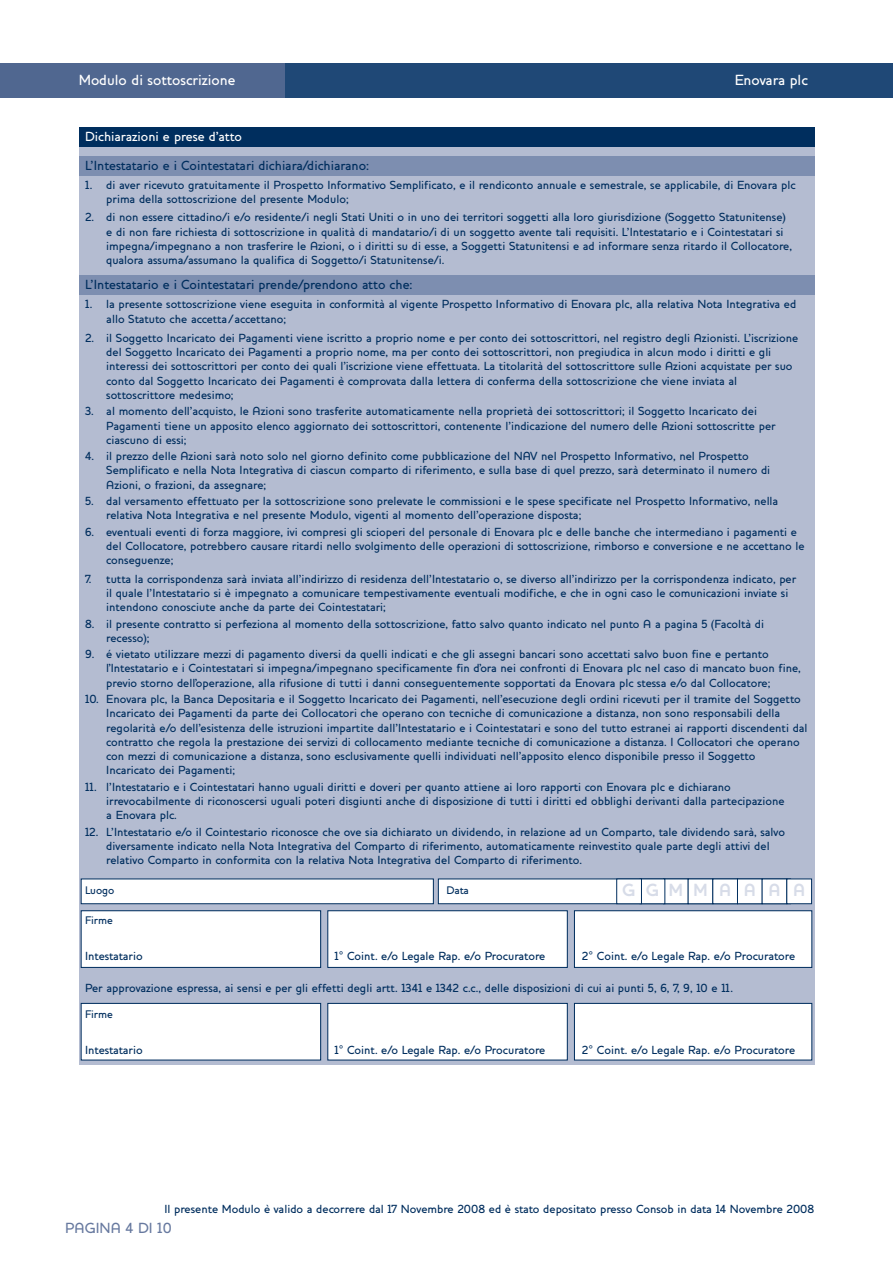
<style>
.page{position:relative;width:893px;height:1263px;background:#fff}
.page>*{position:absolute;margin:0;border:0;box-sizing:border-box;transform-origin:0 0}
.t1{font:700 18px "Houschka";letter-spacing:.625em;color:#d7dce8}
.t2{font:500 15px "Houschka";color:#fff}
.t3{font:500 15px "Houschka";color:#67799f}
.t4{font:500 13.5px "Houschka";color:#002e5e}
.t5{font:500 13.5px "Houschka";color:#fff}
.t6{font:500 12px/14.2px "Houschka";color:#002e5e}
.t7{font:500 11.25px "Houschka";color:#002e5e}
</style>
<div class="page">
<div style="left:79px;top:139px;width:735px;height:926px;background:#b4bcd1"></div>
<div style="left:79px;top:128px;width:735px;height:19px;background:#002e5e"></div>
<div style="left:79px;top:156px;width:735px;height:19px;background:#7d8eb0"></div>
<div style="left:79px;top:275px;width:735px;height:19px;background:#7d8eb0"></div>
<div style="left:82px;top:911px;width:238px;height:56px;background:#fff"></div>
<div style="left:81px;top:910px;width:240px;height:58px;border:1px solid #002e5e"></div>
<div style="left:328px;top:911px;width:239px;height:56px;background:#fff"></div>
<div style="left:327px;top:910px;width:241px;height:58px;border:1px solid #002e5e"></div>
<div style="left:575px;top:911px;width:236px;height:56px;background:#fff"></div>
<div style="left:574px;top:910px;width:238px;height:58px;border:1px solid #002e5e"></div>
<div style="left:82px;top:1004px;width:238px;height:56px;background:#fff"></div>
<div style="left:81px;top:1003px;width:240px;height:57px;border:1px solid #002e5e"></div>
<div style="left:328px;top:1004px;width:239px;height:56px;background:#fff"></div>
<div style="left:327px;top:1003px;width:241px;height:57px;border:1px solid #002e5e"></div>
<div style="left:575px;top:1004px;width:236px;height:56px;background:#fff"></div>
<div style="left:574px;top:1003px;width:238px;height:57px;border:1px solid #002e5e"></div>
<div style="left:0;top:64px;width:893px;height:34px;background:#1f4876"></div>
<div style="left:0;top:64px;width:285px;height:34px;background:#506790"></div>
<div style="left:82px;top:879px;width:351px;height:24px;background:#fff"></div>
<div style="left:81px;top:878px;width:353px;height:26px;border:1px solid #002e5e"></div>
<div style="left:439px;top:879px;width:351px;height:24px;background:#fff"></div>
<div style="left:438px;top:878px;width:353px;height:26px;border:1px solid #002e5e"></div>
<div style="left:663px;top:878px;width:26px;height:26px;border:1px solid #002e5e"></div>
<div style="left:640px;top:878px;width:25px;height:26px;border:1px solid #002e5e"></div>
<div style="left:616px;top:878px;width:26px;height:26px;border:1px solid #002e5e"></div>
<div style="left:688px;top:878px;width:25px;height:26px;border:1px solid #002e5e"></div>
<div style="left:712px;top:878px;width:26px;height:26px;border:1px solid #002e5e"></div>
<div style="left:737px;top:878px;width:26px;height:26px;border:1px solid #002e5e"></div>
<div style="left:762px;top:878px;width:25px;height:26px;border:1px solid #002e5e"></div>
<div style="left:787px;top:879px;width:24px;height:24px;background:#fff"></div>
<div style="left:786px;top:878px;width:26px;height:26px;border:1px solid #002e5e"></div>
<p class="t2" style="left:79px;top:71px;width:158px">Modulo di sottoscrizione</p>
<p class="t2" style="left:735px;top:71px;width:75px">Enovara plc</p>
<p class="t5" style="left:85px;top:128px;width:158px">Dichiarazioni e prese d’atto</p>
<p class="t4" style="left:85px;top:158px;width:286px">L’Intestatario e i Cointestatari dichiara/dichiarano:</p>
<p class="t6" style="left:106px;top:177px;width:691px;text-indent:-21px">1. di aver ricevuto gratuitamente il Prospetto Informativo Semplificato, e il rendiconto annuale e semestrale, se applicabile, di Enovara plc prima della sottoscrizione del presente Modulo;</p>
<p class="t6" style="left:106px;top:210px;width:687px;text-indent:-21px">2. di non essere cittadino/i e/o residente/i negli Stati Uniti o in uno dei territori soggetti alla loro giurisdizione (Soggetto Statunitense) e di non fare richiesta di sottoscrizione in qualità di mandatario/i di un soggetto avente tali requisiti. L’Intestatario e i Cointestatari si impegna/impegnano a non trasferire le Azioni, o i diritti su di esse, a Soggetti Statunitensi e ad informare senza ritardo il Collocatore, qualora assuma/assumano la qualifica di Soggetto/i Statunitense/i.</p>
<p class="t4" style="left:85px;top:277px;width:329px">L’Intestatario e i Cointestatari prende/prendono atto che:</p>
<p class="t6" style="left:106px;top:297px;width:691px;line-height:15px;text-indent:-21px">1. la presente sottoscrizione viene eseguita in conformità al vigente Prospetto Informativo di Enovara plc, alla relativa Nota Integrativa ed allo Statuto che accetta /accettano;</p>
<p class="t6" style="left:106px;top:331px;width:693px;text-indent:-21px">2. il Soggetto Incaricato dei Pagamenti viene iscritto a proprio nome e per conto dei sottoscrittori, nel registro degli Azionisti. L’iscrizione del Soggetto Incaricato dei Pagamenti a proprio nome, ma per conto dei sottoscrittori, non pregiudica in alcun modo i diritti e gli interessi dei sottoscrittori per conto dei quali l’iscrizione viene effettuata. La titolarità del sottoscrittore sulle Azioni acquistate per suo conto dal Soggetto Incaricato dei Pagamenti è comprovata dalla lettera di conferma della sottoscrizione che viene inviata al sottoscrittore medesimo;</p>
<p class="t6" style="left:106px;top:404px;width:671px;text-indent:-21px">3. al momento dell’acquisto, le Azioni sono trasferite automaticamente nella proprietà dei sottoscrittori; il Soggetto Incaricato dei<br>Pagamenti tiene un apposito elenco aggiornato dei sottoscrittori, contenente l’indicazione del numero delle Azioni sottoscritte per ciascuno di essi;</p>
<p class="t6" style="left:106px;top:449px;width:665px;text-indent:-21px">4. il prezzo delle Azioni sarà noto solo nel giorno definito come pubblicazione del NAV nel Prospetto Informativo, nel Prospetto<br>Semplificato e nella Nota Integratìva di ciascun comparto di riferimento, e sulla base di quel prezzo, sarà determinato il numero di<br>Azioni, o frazioni, da assegnare;</p>
<p class="t6" style="left:106px;top:494px;width:673px;text-indent:-21px">5. dal versamento effettuato per la sottoscrizione sono prelevate le commissioni e le spese specificate nel Prospetto Informativo, nella relativa Nota Integrativa e nel presente Modulo, vigenti al momento dell’operazione disposta;</p>
<p class="t6" style="left:106px;top:524px;width:700px;text-indent:-21px">6. eventuali eventi di forza maggiore, ivi compresi gli scioperi del personale di Enovara plc e delle banche che intermediano i pagamenti e del Collocatore, potrebbero causare ritardi nello svolgimento delle operazioni di sottoscrizione, rimborso e conversione e ne accettano le conseguenze;</p>
<p class="t6" style="left:106px;top:571px;width:691px;text-indent:-21px">7. tutta la corrispondenza sarà inviata all’indirizzo di residenza dell’Intestatario o, se diverso all’indirizzo per la corrispondenza indicato, per il quale l’Intestatario si è impegnato a comunicare tempestivamente eventuali modifiche, e che in ogni caso le comunicazioni inviate si intendono conosciute anche da parte dei Cointestatari;</p>
<p class="t6" style="left:106px;top:616px;width:659px;text-indent:-21px">8. il presente contratto si perfeziona al momento della sottoscrizione, fatto salvo quanto indicato nel punto A a pagina 5 (Facoltà di recesso);</p>
<p class="t6" style="left:106px;top:647px;width:696px;text-indent:-21px">9. é vietato utilizzare mezzi di pagamento diversi da quelli indicati e che gli assegni bancari sono accettati salvo buon fine e pertanto l'Intestatario e i Cointestatari si impegna/impegnano specificamente fin d'ora nei confronti di Enovara plc nel caso di mancato buon fine, previo storno dell'operazione, alla rifusione di tutti i danni conseguentemente sopportati da Enovara plc stessa e/o dal Collocatore;</p>
<p class="t6" style="left:106px;top:692px;width:703px;text-indent:-21px">10. Enovara plc, la Banca Depositaria e il Soggetto Incaricato dei Pagamenti, nell’esecuzione degli ordini ricevuti per il tramite del Soggetto Incaricato dei Pagamenti da parte dei Collocatori che operano con tecniche di comunicazione a distanza, non sono responsabili della regolarità e/o dell’esistenza delle istruzioni impartite dall’Intestatario e i Cointestatari e sono del tutto estranei ai rapporti discendenti dal contratto che regola la prestazione dei servizi di collocamento mediante tecniche di comunicazione a distanza. I Collocatori che operano con mezzi di comunicazione a distanza, sono esclusivamente quelli individuati nell’apposito elenco disponibile presso il Soggetto<br>Incaricato dei Pagamenti;</p>
<p class="t6" style="left:106px;top:779px;width:680px;text-indent:-21px">11. l’Intestatario e i Cointestatari hanno uguali diritti e doveri per quanto attiene ai loro rapporti con Enovara plc e dichiarano irrevocabilmente di riconoscersi uguali poteri disgiunti anche di disposizione di tutti i diritti ed obblighi derivanti dalla partecipazione a Enovara plc.</p>
<p class="t6" style="left:106px;top:824px;width:680px;text-indent:-21px">12. L’Intestatario e/o il Cointestario riconosce che ove sia dichiarato un dividendo, in relazione ad un Comparto, tale dividendo sarà, salvo diversamente indicato nella Nota Integrativa del Comparto di riferimento, automaticamente reinvestito quale parte degli attivi del relativo Comparto in conformita con la relativa Nota Integrativa del Comparto di riferimento.</p>
<p class="t7" style="left:85px;top:884px;width:31px">Luogo</p>
<p class="t7" style="left:446px;top:884px;width:24px">Data</p>
<p class="t7" style="left:85px;top:914px;width:29px">Firme</p>
<p class="t6" style="left:85px;top:949px;width:59px">Intestatario</p>
<p class="t6" style="left:334px;top:949px;width:212px">1° Coint. e/o Legale Rap. e/o Procuratore</p>
<p class="t6" style="left:582px;top:949px;width:215px">2° Coint. e/o Legale Rap. e/o Procuratore</p>
<p class="t6" style="left:85px;top:981px;width:649px">Per approvazione espressa, ai sensi e per gli effetti degli artt. 1341 e 1342 c.c., delle disposizioni di cui ai punti 5, 6, 7, 9, 10 e 11.</p>
<p class="t7" style="left:85px;top:1008px;width:29px">Firme</p>
<p class="t6" style="left:85px;top:1043px;width:59px">Intestatario</p>
<p class="t6" style="left:334px;top:1043px;width:212px">1° Coint. e/o Legale Rap. e/o Procuratore</p>
<p class="t6" style="left:582px;top:1043px;width:215px">2° Coint. e/o Legale Rap. e/o Procuratore</p>
<h1 class="t1" style="left:622px;top:884px;width:184px">GGMMAAAA</h1>
<p class="t6" style="left:164px;top:1201px;width:651px">Il presente Modulo è valido a decorrere dal 17 Novembre 2008 ed è stato depositato presso Consob in data 14 Novembre 2008</p>
<p class="t3" style="left:65px;top:1219px;width:108px">PAGINA 4 DI 10</p>
</div>
